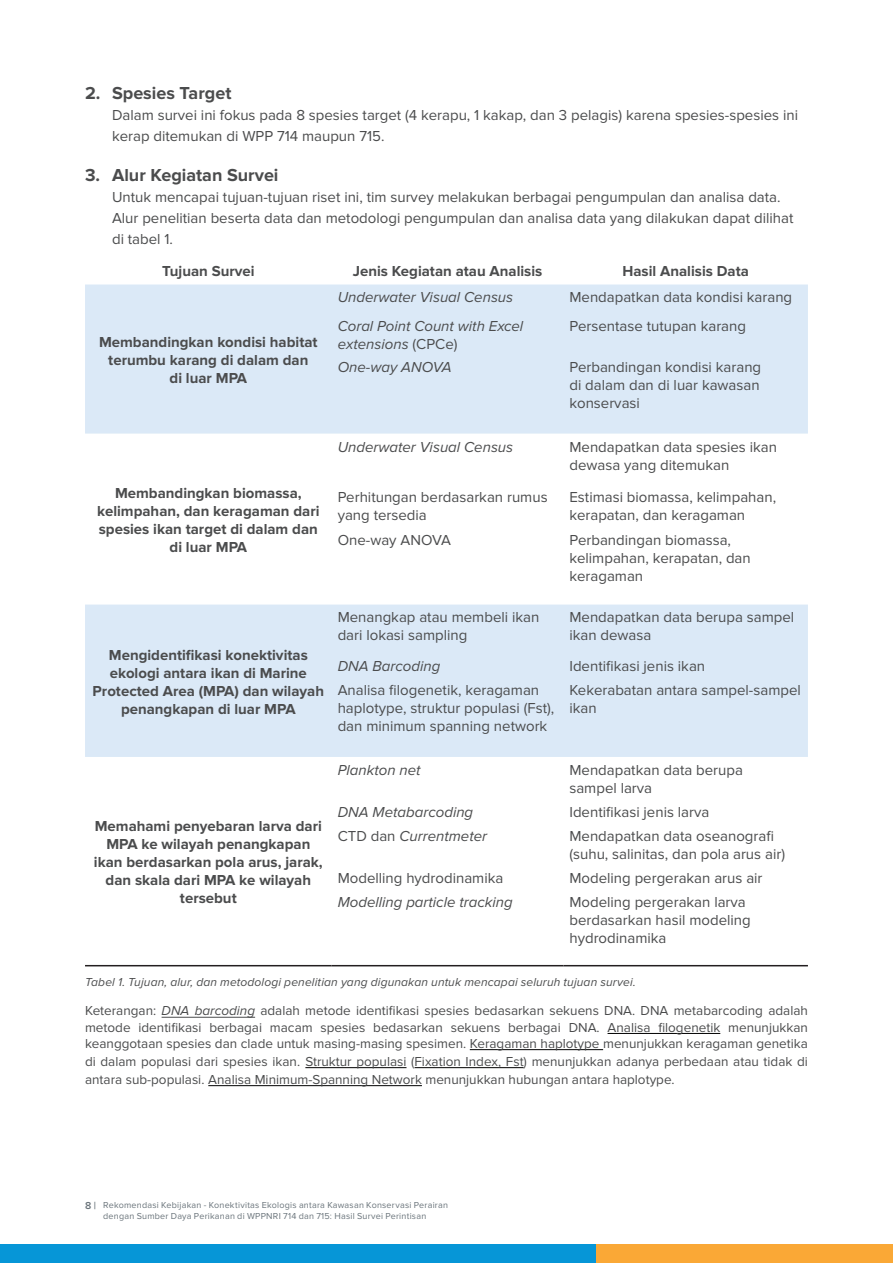
<style>
.page{position:relative;width:893px;height:1263px;background:#fff}
.page>*{position:absolute;margin:0;border:0;box-sizing:border-box;transform-origin:0 0}
.t1{font:700 18px "Proxima Nova";color:#4b4c4d}
.t2{font:15px/18px "Proxima Nova";color:#4b4c4d}
.t3{font:700 15px/18px "Proxima Nova";color:#4b4c4d;text-align:center}
.t4{font:italic 15px/18px "Proxima Nova";color:#4b4c4d}
.t5{font:13.5px/16.2px "Proxima Nova";color:#4b4c4d;text-align:justify}
.t6{font:italic 12px "Proxima Nova";letter-spacing:.015em;color:#4b4c4d}
.t7{font:9px/10.8px "Proxima Nova";letter-spacing:.025em;color:#6a747b;text-align:center}
.s1{font-style:normal}
.s2{font-style:italic}
.s3{font-weight:600;font-size:10.5px}
</style>
<div class="page">
<div style="left:595px;top:1244px;width:298px;height:19px;background:#faa836"></div>
<div style="left:0;top:1244px;width:595px;height:19px;background:#0696d7"></div>
<hr style="left:162px;top:1017px;width:93px;height:1px;background:#4b4c4d">
<hr style="left:608px;top:1033px;width:112px;height:1px;background:#000">
<hr style="left:470px;top:1049px;width:133px;height:1px;background:#000">
<hr style="left:305px;top:1067px;width:101px;height:1px;background:#000">
<hr style="left:415px;top:1067px;width:109px;height:1px;background:#000">
<hr style="left:208px;top:1085px;width:214px;height:1px;background:#000">
<div style="left:85px;top:284px;width:723px;height:150px;background:#dbe9f7"></div>
<div style="left:85px;top:604px;width:723px;height:153px;background:#dbe9f7"></div>
<hr style="left:85px;top:965px;width:247px;height:1px;background:#231f20">
<hr style="left:332px;top:965px;width:231px;height:1px;background:#231f20">
<hr style="left:563px;top:965px;width:245px;height:1px;background:#231f20">
<p class="t1" style="left:85px;top:83px;width:148px">2. Spesies Target</p>
<p class="t2" style="left:112px;top:105px;width:687px;line-height:21px">Dalam survei ini fokus pada 8 spesies target (4 kerapu, 1 kakap, dan 3 pelagis) karena spesies-spesies ini kerap ditemukan di WPP 714 maupun 715.</p>
<p class="t1" style="left:85px;top:164px;width:195px">3. Alur Kegiatan Survei</p>
<p class="t2" style="left:112px;top:187px;width:683px;line-height:21px">Untuk mencapai tujuan-tujuan riset ini, tim survey melakukan berbagai pengumpulan dan analisa data.<br>Alur penelitian beserta data dan metodologi pengumpulan dan analisa data yang dilakukan dapat dilihat di tabel 1.</p>
<p class="t3" style="left:162px;top:262px;width:94px">Tujuan Survei</p>
<p class="t3" style="left:353px;top:262px;width:191px">Jenis Kegiatan atau Analisis</p>
<p class="t3" style="left:622px;top:262px;width:128px">Hasil Analisis Data</p>
<p class="t3" style="left:99px;top:333px;width:220px">Membandingkan kondisi habitat terumbu karang di dalam dan<br>di luar MPA</p>
<p class="t3" style="left:97px;top:484px;width:224px">Membandingkan biomassa, kelimpahan, dan keragaman dari spesies ikan target di dalam dan di luar MPA</p>
<p class="t3" style="left:93px;top:646px;width:233px">Mengidentifikasi konektivitas ekologi antara ikan di Marine<br>Protected Area (MPA) dan wilayah penangkapan di luar MPA</p>
<p class="t3" style="left:94px;top:817px;width:230px">Memahami penyebaran larva dari<br>MPA ke wilayah penangkapan ikan berdasarkan pola arus, jarak, dan skala dari MPA ke wilayah tersebut</p>
<p class="t4" style="left:338px;top:289px;width:177px">Underwater Visual Census</p>
<p class="t2" style="left:569px;top:289px;width:224px">Mendapatkan data kondisi karang</p>
<p class="t4" style="left:338px;top:317px;width:187px">Coral Point Count with Excel extensions <span class="s1">(CPCe)</span></p>
<p class="t2" style="left:569px;top:317px;width:178px">Persentase tutupan karang</p>
<p class="t4" style="left:338px;top:359px;width:116px">One-way ANOVA</p>
<p class="t2" style="left:569px;top:359px;width:193px;text-align:justify">Perbandingan kondisi karang di dalam dan di luar kawasan konservasi</p>
<p class="t4" style="left:338px;top:438px;width:177px">Underwater Visual Census</p>
<p class="t2" style="left:569px;top:438px;width:209px">Mendapatkan data spesies ikan dewasa yang ditemukan</p>
<p class="t2" style="left:338px;top:488px;width:211px">Perhitungan berdasarkan rumus yang tersedia</p>
<p class="t2" style="left:569px;top:488px;width:208px">Estimasi biomassa, kelimpahan, kerapatan, dan keragaman</p>
<p class="t2" style="left:338px;top:531px;width:115px">One-way ANOVA</p>
<p class="t2" style="left:569px;top:531px;width:183px">Perbandingan biomassa, kelimpahan, kerapatan, dan keragaman</p>
<p class="t2" style="left:338px;top:609px;width:203px">Menangkap atau membeli ikan dari lokasi sampling</p>
<p class="t2" style="left:569px;top:609px;width:226px">Mendapatkan data berupa sampel ikan dewasa</p>
<p class="t4" style="left:338px;top:657px;width:104px">DNA Barcoding</p>
<p class="t2" style="left:569px;top:657px;width:137px">Identifikasi jenis ikan</p>
<p class="t2" style="left:338px;top:681px;width:218px">Analisa filogenetik, keragaman haplotype, struktur populasi (Fst), dan minimum spanning network</p>
<p class="t2" style="left:569px;top:681px;width:233px">Kekerabatan antara sampel-sampel ikan</p>
<p class="t4" style="left:338px;top:761px;width:85px">Plankton net</p>
<p class="t2" style="left:569px;top:761px;width:175px">Mendapatkan data berupa sampel larva</p>
<p class="t4" style="left:338px;top:803px;width:137px">DNA Metabarcoding</p>
<p class="t2" style="left:569px;top:803px;width:141px">Identifikasi jenis larva</p>
<p class="t4" style="left:338px;top:827px;width:151px"><span class="s1">CTD dan</span> Currentmeter</p>
<p class="t2" style="left:569px;top:827px;width:217px">Mendapatkan data oseanografi (suhu, salinitas, dan pola arus air)</p>
<p class="t2" style="left:338px;top:869px;width:167px">Modelling hydrodinamika</p>
<p class="t2" style="left:569px;top:869px;width:195px">Modeling pergerakan arus air</p>
<p class="t4" style="left:338px;top:893px;width:177px">Modelling particle tracking</p>
<p class="t2" style="left:569px;top:893px;width:183px">Modeling pergerakan larva berdasarkan hasil modeling hydrodinamika</p>
<p class="t6" style="left:85px;top:976px;width:552px">Tabel 1. Tujuan, alur, dan metodologi penelitian yang digunakan untuk mencapai seluruh tujuan survei.</p>
<p class="t5" style="left:85px;top:1003px;width:724px">Keterangan: <span class="s2">DNA barcoding</span> adalah metode identifikasi spesies bedasarkan sekuens DNA. DNA metabarcoding adalah metode identifikasi berbagai macam spesies bedasarkan sekuens berbagai DNA. Analisa filogenetik menunjukkan keanggotaan spesies dan clade untuk masing-masing spesimen. Keragaman haplotype menunjukkan keragaman genetika</p>
<p class="t5" style="left:85px;top:1052px;width:724px;line-height:18px">di dalam populasi dari spesies ikan. Struktur populasi (Fixation Index, Fst) menunjukkan adanya perbedaan atau tidak di antara sub-populasi. Analisa Minimum-Spanning Network menunjukkan hubungan antara haplotype.</p>
<p class="t7" style="left:85px;top:1199px;width:364px"><span class="s3">8 |</span> Rekomendasi Kebijakan - Konektivitas Ekologis antara Kawasan Konservasi Perairan dengan Sumber Daya Perikanan di WPPNRI 714 dan 715: Hasil Survei Perintisan</p>
</div>
